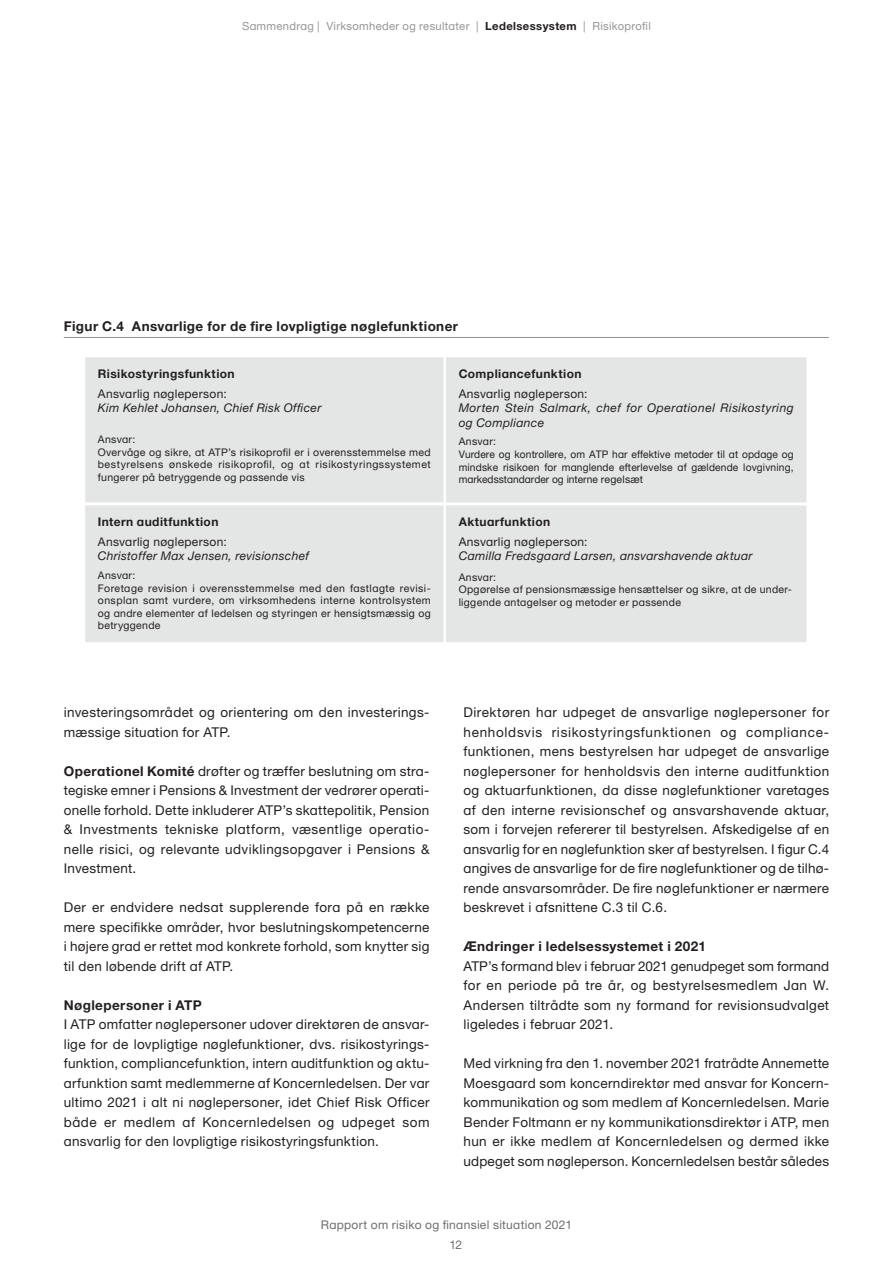
<style>
.page{position:relative;width:893px;height:1263px;background:#fff}
.page>*{position:absolute;margin:0;border:0;box-sizing:border-box;transform-origin:0 0}
.Brødtekst{font:13.5px/19.5px "Helvetica Neue ATP Body";letter-spacing:.02em;color:#231f20;text-align:justify}
.Brødtekst-2{font:700 13.5px "Helvetica Neue ATP Body";letter-spacing:.03em;color:#231f20}
.Brødtekst-3{font:italic 12px/14.4px "Helvetica Neue ATP Body";letter-spacing:.03em;color:#231f20}
.Brødtekst-4{font:700 12px "Helvetica Neue ATP Body";letter-spacing:.035em;color:#231f20}
.Brødtekst-5{font:12px "Helvetica Neue ATP Body";letter-spacing:.025em;color:#231f20}
.t1{font:12px "Helvetica Neue ATP Body";letter-spacing:.025em;color:#6c6d70}
.t2{font:11.25px "Helvetica Neue ATP Body";letter-spacing:.025em;color:#939598}
.Brødtekst-6{font:10.5px/12.6px "Helvetica Neue ATP Body";letter-spacing:.03em;color:#231f20;text-align:justify}
.s1{font-weight:700;color:#231f20}
.s2{font-style:normal}
.s3{font-weight:700}
</style>
<div class="page">
<div style="left:84px;top:356px;width:360px;height:147px;background:#e3e6e4"></div>
<div style="left:84px;top:356px;width:361px;height:148px;border:2px solid #fff"></div>
<div style="left:445px;top:356px;width:362px;height:147px;background:#e3e6e4"></div>
<div style="left:444px;top:356px;width:364px;height:148px;border:2px solid #fff"></div>
<div style="left:84px;top:505px;width:360px;height:138px;background:#e3e6e4"></div>
<div style="left:84px;top:504px;width:361px;height:140px;border:2px solid #fff"></div>
<div style="left:445px;top:505px;width:362px;height:138px;background:#e3e6e4"></div>
<div style="left:444px;top:504px;width:364px;height:140px;border:2px solid #fff"></div>
<hr style="left:64px;top:337px;width:765px;height:1px;background:#919396">
<p class="t2" style="left:242px;top:20px;width:410px">Sammendrag | Virksomheder og resultater | <span class="s1">Ledelsessystem</span> | Risikoprofil</p>
<p class="Brødtekst-2" style="left:64px;top:318px;width:396px">Figur C.4 Ansvarlige for de fire lovpligtige nøglefunktioner</p>
<p class="Brødtekst-4" style="left:98px;top:366px;width:138px">Risikostyringsfunktion</p>
<p class="Brødtekst-5" style="left:98px;top:386px;width:130px">Ansvarlig nøgleperson:</p>
<p class="Brødtekst-3" style="left:98px;top:401px;width:225px">Kim Kehlet Johansen, Chief Risk Officer</p>
<p class="Brødtekst-6" style="left:98px;top:433px;width:39px">Ansvar:</p>
<p class="Brødtekst-6" style="left:98px;top:445px;width:334px">Overvåge og sikre, at ATP’s risikoprofil er i overensstemmelse med bestyrelsens ønskede risikoprofil, og at risikostyringssystemet fungerer på betryggende og passende vis</p>
<p class="Brødtekst-4" style="left:98px;top:514px;width:122px">Intern auditfunktion</p>
<p class="Brødtekst-5" style="left:98px;top:535px;width:130px">Ansvarlig nøgleperson:</p>
<p class="Brødtekst-3" style="left:98px;top:549px;width:213px">Christoffer Max Jensen, revisionschef</p>
<p class="Brødtekst-6" style="left:98px;top:569px;width:334px;text-align:left">Ansvar:<br>Foretage revision i overensstemmelse med den fastlagte revisi&shy;onsplan samt vurdere, om virksomhedens interne kontrolsystem og andre elementer af ledelsen og styringen er hensigtsmæssig og betryggende</p>
<p class="Brødtekst-4" style="left:459px;top:366px;width:124px">Compliancefunktion</p>
<p class="Brødtekst-5" style="left:459px;top:386px;width:130px">Ansvarlig nøgleperson:</p>
<p class="Brødtekst-3" style="left:459px;top:401px;width:337px">Morten Stein Salmark, chef for Operationel Risikostyring og Compliance</p>
<p class="Brødtekst-6" style="left:459px;top:435px;width:39px">Ansvar:</p>
<p class="Brødtekst-6" style="left:459px;top:448px;width:336px">Vurdere og kontrollere, om ATP har effektive metoder til at opdage og mindske risikoen for manglende efterlevelse af gældende lovgivning, markedsstandarder og interne regelsæt</p>
<p class="Brødtekst-4" style="left:459px;top:514px;width:93px">Aktuarfunktion</p>
<p class="Brødtekst-3" style="left:459px;top:534px;width:295px"><span class="s2">Ansvarlig nøgleperson:<br></span>Camilla Fredsgaard Larsen, ansvarshavende aktuar</p>
<p class="Brødtekst-6" style="left:459px;top:571px;width:39px">Ansvar:</p>
<p class="Brødtekst-6" style="left:459px;top:583px;width:335px">Opgørelse af pensionsmæssige hensættelser og sikre, at de under&shy;liggende antagelser og metoder er passende</p>
<p class="Brødtekst" style="left:64px;top:702px;width:367px">investeringsområdet og orientering om den investerings&shy;mæssige situation for ATP.</p>
<p class="Brødtekst" style="left:64px;top:761px;width:367px"><span class="s3">Operationel Komité</span> drøfter og træffer beslutning om stra&shy;tegiske emner i Pensions &amp; Investment der vedrører operati&shy;onelle forhold. Dette inkluderer ATP’s skattepolitik, Pension &amp; Investments tekniske platform, væsentlige operatio&shy;nelle risici, og relevante udviklingsopgaver i Pensions &amp; Investment.</p>
<p class="Brødtekst" style="left:64px;top:897px;width:367px">Der er endvidere nedsat supplerende fora på en række mere specifikke områder, hvor beslutningskompetencerne i højere grad er rettet mod konkrete forhold, som knytter sig til den løbende drift af ATP.</p>
<p class="Brødtekst-2" style="left:64px;top:996px;width:139px">Nøglepersoner i ATP</p>
<p class="Brødtekst" style="left:64px;top:1014px;width:367px">I ATP omfatter nøglepersoner udover direktøren de ansvar&shy;lige for de lovpligtige nøglefunktioner, dvs. risikostyrings&shy;funktion, compliancefunktion, intern auditfunktion og aktu&shy;arfunktion samt medlemmerne af Koncernledelsen. Der var ultimo 2021 i alt ni nøglepersoner, idet Chief Risk Officer både er medlem af Koncernledelsen og udpeget som ansvarlig for den lovpligtige risikostyringsfunktion.</p>
<p class="Brødtekst" style="left:463px;top:702px;width:367px">Direktøren har udpeget de ansvarlige nøglepersoner for henholdsvis risikostyringsfunktionen og compliance&shy;funktionen, mens bestyrelsen har udpeget de ansvarlige nøglepersoner for henholdsvis den interne auditfunktion og aktuarfunktionen, da disse nøglefunktioner varetages af den interne revisionschef og ansvarshavende aktuar, som i forvejen refererer til bestyrelsen. Afskedigelse af en ansvarlig for en nøglefunktion sker af bestyrelsen. I figur C.4 angives de ansvarlige for de fire nøglefunktioner og de tilhø&shy;rende ansvarsområder. De fire nøglefunktioner er nærmere beskrevet i afsnittene C.3 til C.6.</p>
<p class="Brødtekst-2" style="left:463px;top:938px;width:244px">Ændringer i ledelsessystemet i 2021</p>
<p class="Brødtekst" style="left:463px;top:956px;width:367px">ATP’s formand blev i februar 2021 genudpeget som formand for en periode på tre år, og bestyrelsesmedlem Jan W.<br>Andersen tiltrådte som ny formand for revisionsudvalget ligeledes i februar 2021.</p>
<p class="Brødtekst" style="left:463px;top:1053px;width:367px">Med virkning fra den 1. november 2021 fratrådte Annemette Moesgaard som koncerndirektør med ansvar for Koncern&shy;kommunikation og som medlem af Koncernledelsen. Marie Bender Foltmann er ny kommunikationsdirektør i ATP, men hun er ikke medlem af Koncernledelsen og dermed ikke udpeget som nøgleperson. Koncernledelsen består således</p>
<p class="t1" style="left:321px;top:1218px;width:253px">Rapport om risiko og finansiel situation 2021</p>
<p class="t1" style="left:449px;top:1238px;width:14px">12</p>
</div>
